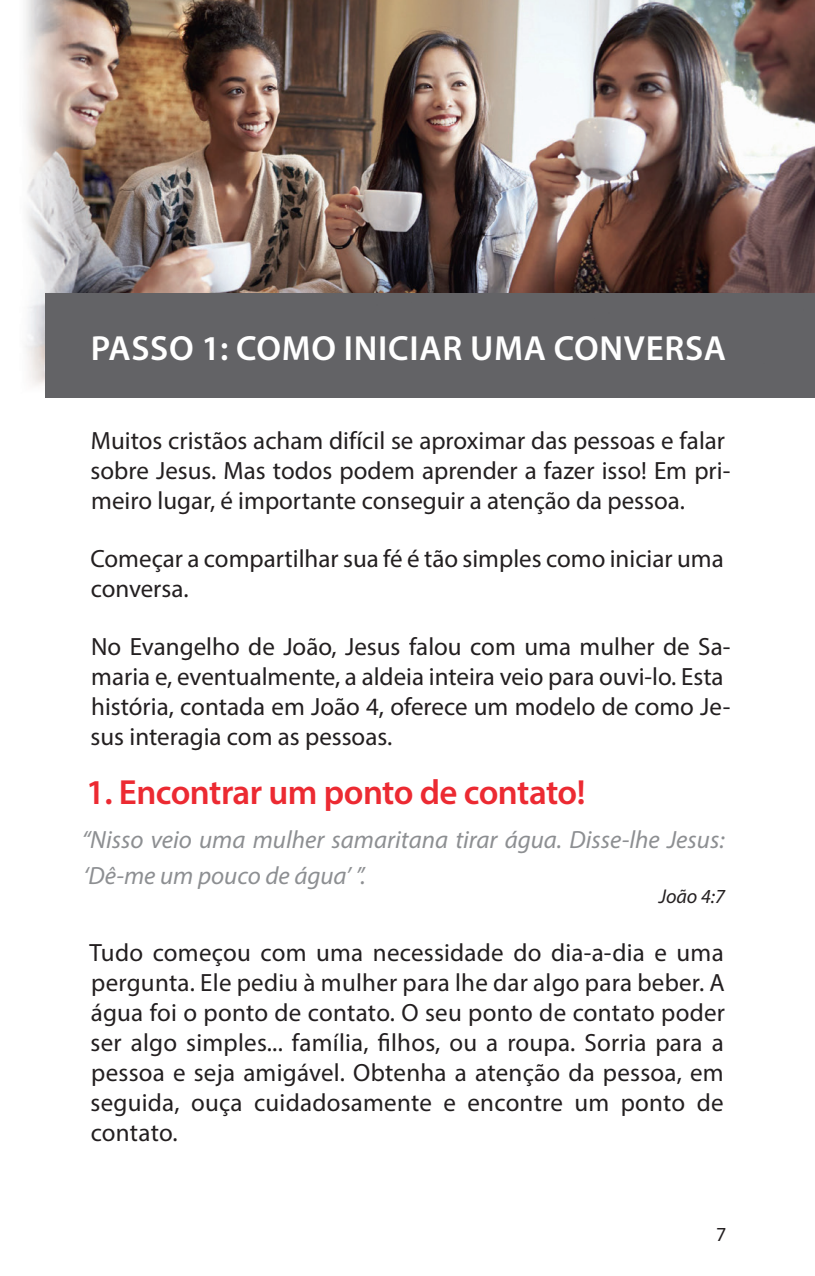
<style>
.page{position:relative;width:815px;height:1276px;background:#fff}
.page>*{position:absolute;margin:0;border:0;box-sizing:border-box;transform-origin:0 0}
.t1{font:600 35px "Myriad Pro";letter-spacing:.02em;color:#fff}
.t2{font:600 35px "Myriad Pro";letter-spacing:-.015em;color:#ec2a32}
.t3{font:25px/30px "Myriad Pro";color:#231f20}
.t4{font:italic 25px/36px "Myriad Pro";color:#8d8f92}
.t5{font:italic 20px "Myriad Pro";color:#231f20}
.t6{font:20px "Myriad Pro";color:#231f20}
</style>
<div class="page">
<img style="left:25px;top:0;width:790px;height:385px">
<div style="left:45px;top:293px;width:770px;height:104px;background:#636366"></div>
<h1 class="t1" style="left:91px;top:326px;width:637px">PASSO 1: COMO INICIAR UMA CONVERSA</h1>
<p class="t3" style="left:91px;top:425px;width:641px">Muitos cristãos acham difícil se aproximar das pessoas e falar sobre Jesus. Mas todos podem aprender a fazer isso! Em pri&shy;meiro lugar, é importante conseguir a atenção da pessoa.</p>
<p class="t3" style="left:90px;top:543px;width:635px">Começar a compartilhar sua fé é tão simples como iniciar uma conversa.</p>
<p class="t3" style="left:91px;top:631px;width:641px">No Evangelho de João, Jesus falou com uma mulher de Sa&shy;maria e, eventualmente, a aldeia inteira veio para ouvi-lo. Esta história, contada em João 4, oferece um modelo de como Je&shy;sus interagia com as pessoas.</p>
<h1 class="t2" style="left:86px;top:769px;width:501px">1. Encontrar um ponto de contato!</h1>
<p class="t4" style="left:82px;top:821px;width:644px">“Nisso veio uma mulher samaritana tirar água. Disse-lhe Jesus: ‘Dê-me um pouco de água’ ”.</p>
<p class="t5" style="left:659px;top:884px;width:68px">João 4:7</p>
<p class="t3" style="left:89px;top:937px;width:637px;text-align:justify">Tudo começou com uma necessidade do dia-a-dia e uma pergunta. Ele pediu à mulher para lhe dar algo para beber. A água foi o ponto de contato. O seu ponto de contato poder ser algo simples... família, filhos, ou a roupa. Sorria para a pessoa e seja amigável. Obtenha a atenção da pessoa, em seguida, ouça cuidadosamente e encontre um ponto de contato.</p>
<p class="t6" style="left:716px;top:1221px;width:12px">7</p>
</div>
